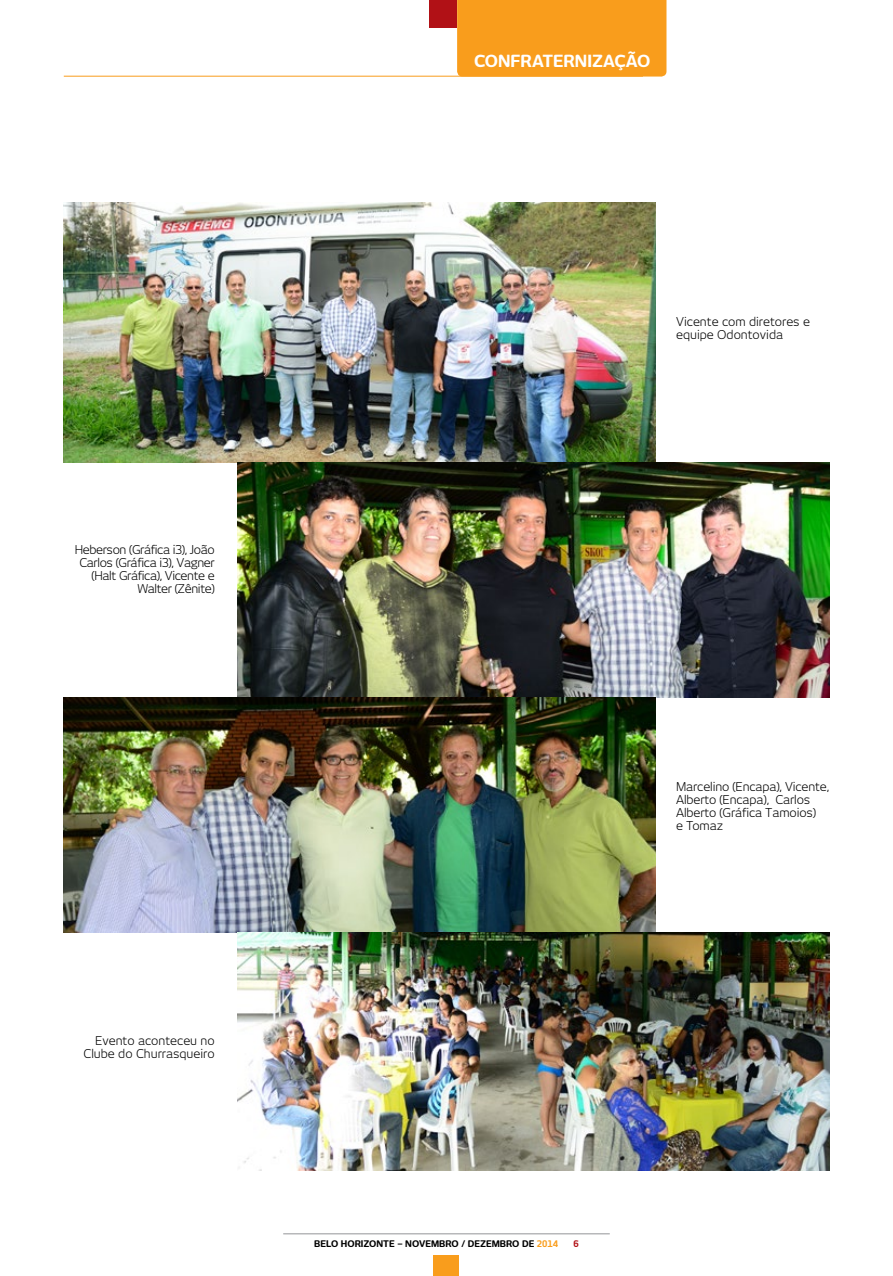
<style>
.page{position:relative;width:893px;height:1276px;background:#fff}
.page>*{position:absolute;margin:0;border:0;box-sizing:border-box;transform-origin:0 0}
.t1{font:700 16.5px "New June";color:#fff}
.t2{font:12px/13.2px "New June";letter-spacing:-.01em;color:#000}
.t3{font:12px/13.2px "New June";letter-spacing:-.03em;color:#000;text-align:right}
.t4{font:700 9px "New June";color:#000}
.t5{font:700 9px "New June";color:#b11116}
.s1{color:#f99d1c}
</style>
<div class="page">
<hr style="left:283px;top:1233px;width:327px;height:1px;background:#939598">
<div style="left:434px;top:1255px;width:25px;height:21px;background:#f99d1c"></div>
<hr style="left:64px;top:76px;width:579px;height:1px;background:#f99d1c">
<div style="left:457px;top:0;width:209px;height:77px;background:#f99d1c"></div>
<div style="left:429px;top:0;width:28px;height:28px;background:#b11116"></div>
<img style="left:64px;top:202px;width:591px;height:260px">
<img style="left:238px;top:462px;width:591px;height:235px">
<img style="left:64px;top:697px;width:591px;height:235px">
<img style="left:238px;top:932px;width:591px;height:238px">
<p class="t3" style="left:75px;top:542px;width:141px">Heberson (Gráfica i3), João<br>Carlos (Gráfica i3), Vagner (H alt Gráfica), Vicente e<br>Walter (Zênite)</p>
<p class="t2" style="left:83px;top:1033px;width:133px;text-align:right">Evento aconteceu no<br>Clube do Churrasqueiro</p>
<h1 class="t1" style="left:474px;top:51px;width:178px">CONFRATERNIZAÇÃO</h1>
<p class="t2" style="left:676px;top:315px;width:135px">Vicente com diretores e equipe Odontovida</p>
<p class="t2" style="left:676px;top:779px;width:155px">Marcelino (Encapa), Vicente,<br>Alberto (Encapa), Carlos<br>Alberto (Gráfica Tamoios)<br>e Tomaz</p>
<p class="t4" style="left:314px;top:1238px;width:246px">BELO HORIZONTE – NOVEMBRO / DEZEMBRO DE <span class="s1">2014</span></p>
<p class="t5" style="left:574px;top:1238px;width:7px">6</p>
</div>
